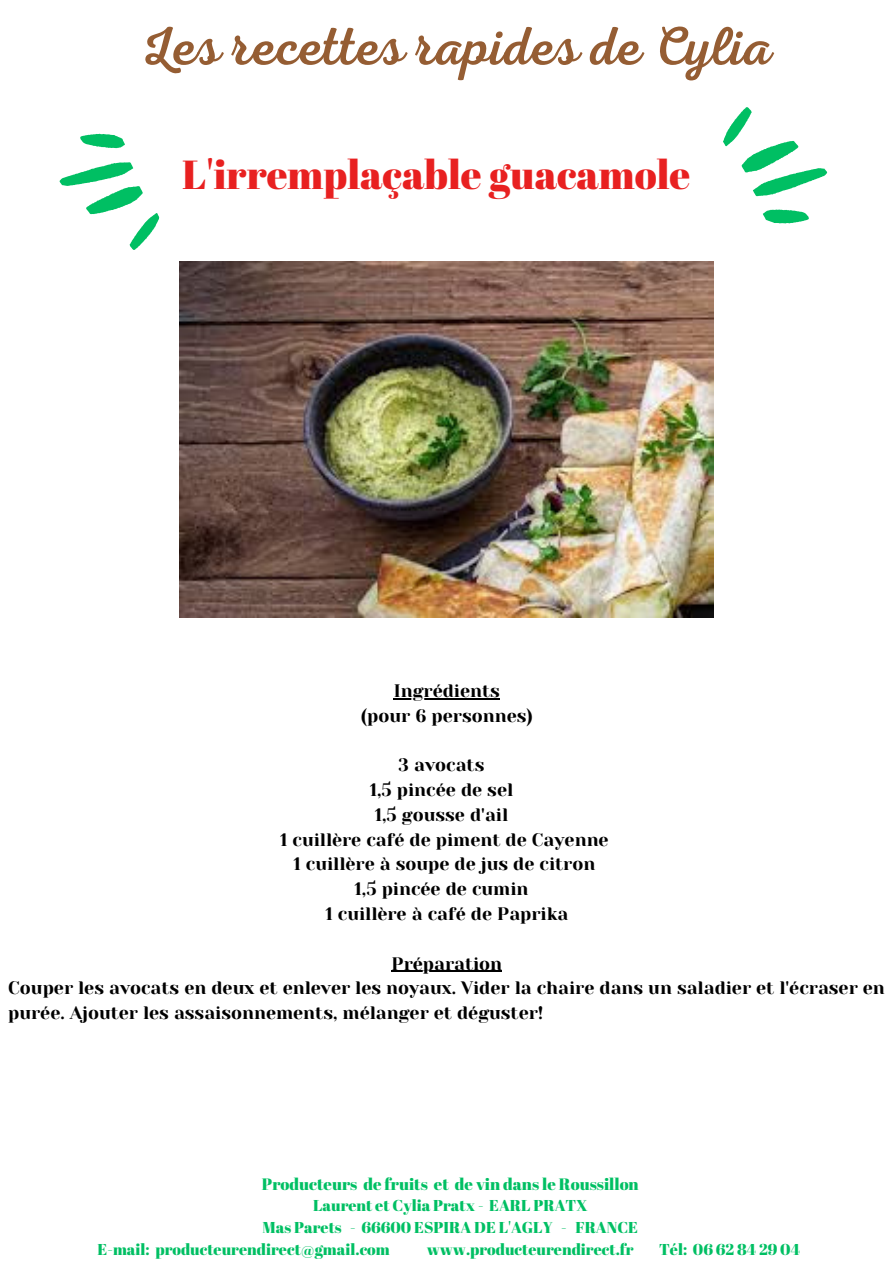
<style>
.page{position:relative;width:893px;height:1263px;background:#fff}
.page>*{position:absolute;margin:0;border:0;box-sizing:border-box;transform-origin:0 0}
.t1{font:54.38px "RTL Adam Script Regular";color:#955d33}
.t2{font:40.5px "Abril Fatface";color:#e82020}
.t3{font:18px/24.8px "Yeseva One";color:#000}
.t4{font:16.5px "Abril Fatface";color:#00bf63}
.t5{font:15.75px "Abril Fatface";color:#00bf63}
</style>
<div class="page">
<img style="left:179px;top:262px;width:535px;height:355px">
<svg style="left:59px;top:133px;width:101px;height:117px"></svg>
<hr style="left:394px;top:698px;width:106px;height:2px;background:#000">
<hr style="left:391px;top:970px;width:111px;height:2px;background:#000">
<svg style="left:723px;top:107px;width:105px;height:117px"></svg>
<p class="t1" style="left:141px;top:15px;width:632px">Les recettes rapides de Cylia</p>
<p class="t2" style="left:182px;top:146px;width:510px">L'irremplaçable guacamole</p>
<p class="t3" style="left:394px;top:679px;width:108px">Ingrédients</p>
<p class="t3" style="left:361px;top:703px;width:173px">(pour 6 personnes)</p>
<p class="t3" style="left:398px;top:753px;width:87px">3 avocats</p>
<p class="t3" style="left:370px;top:778px;width:145px">1,5 pincée de sel</p>
<p class="t3" style="left:375px;top:802px;width:135px">1,5 gousse d'ail</p>
<p class="t3" style="left:280px;top:827px;width:330px">1 cuillère café de piment de Cayenne</p>
<p class="t3" style="left:293px;top:852px;width:303px">1 cuillère à soupe de jus de citron</p>
<p class="t3" style="left:354px;top:877px;width:175px">1,5 pincée de cumin</p>
<p class="t3" style="left:325px;top:901px;width:245px">1 cuillère à café de Paprika</p>
<p class="t3" style="left:391px;top:951px;width:112px">Préparation</p>
<p class="t3" style="left:8px;top:976px;width:878px">Couper les avocats en deux et enlever les noyaux. Vider la chaire dans un saladier et l'écraser en purée. Ajouter les assaisonnements, mélanger et déguster!</p>
<p class="t4" style="left:262px;top:1172px;width:378px">Producteurs de fruits et de vin dans le Roussillon</p>
<p class="t5" style="left:313px;top:1195px;width:276px">Laurent et Cylia Pratx - EARL PRATX</p>
<p class="t5" style="left:263px;top:1217px;width:377px">Mas Parets - 66600 ESPIRA DE L'AGLY - FRANCE</p>
<p class="t5" style="left:98px;top:1238px;width:294px">E-mail: producteurendirect@gmail.com</p>
<p class="t5" style="left:427px;top:1238px;width:208px">www.producteurendirect.fr</p>
<p class="t5" style="left:659px;top:1238px;width:142px">Tél: 06 62 84 29 04</p>
</div>
